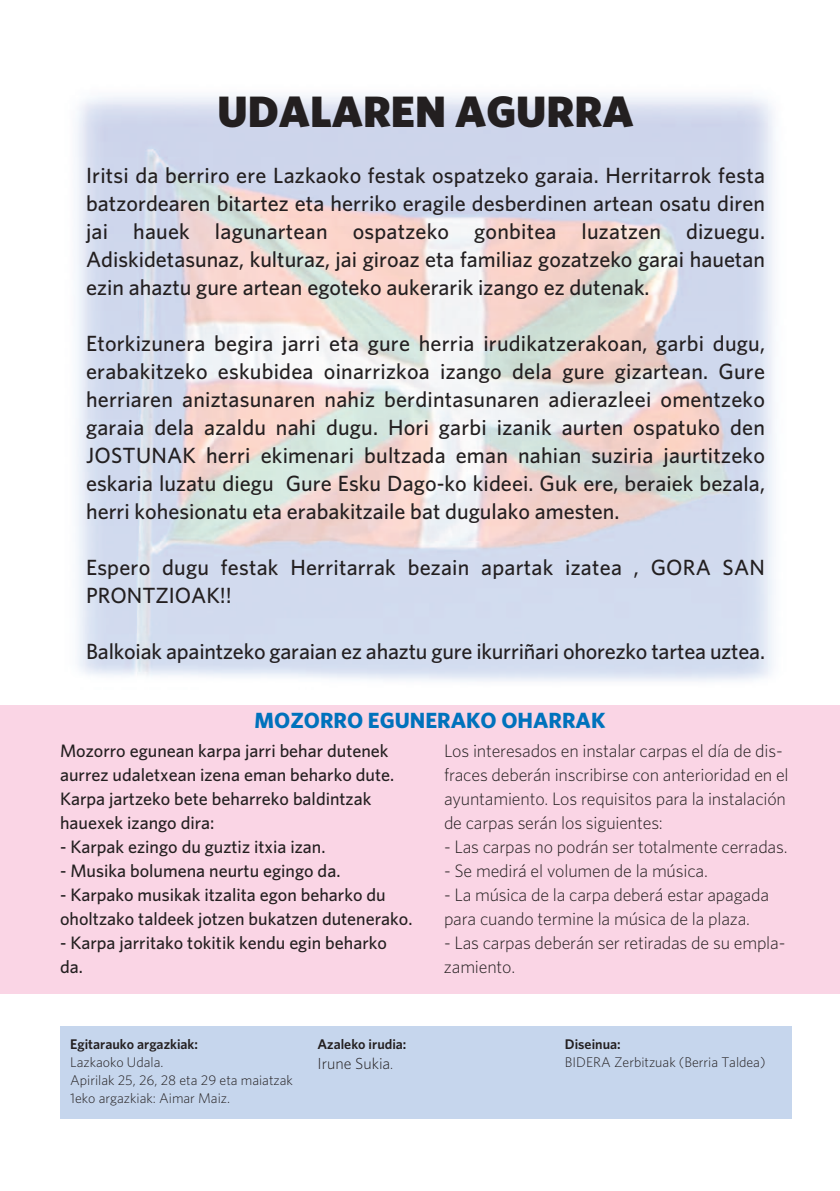
<style>
.page{position:relative;width:840px;height:1191px;background:#fff}
.page>*{position:absolute;margin:0;border:0;box-sizing:border-box;transform-origin:0 0}
.t1{font:900 44px "Whitney";color:#231f20}
.t2{font:500 22px/28px "Whitney";color:#231f20;text-align:justify}
.t3{font:700 22px "Whitney";color:#0072bc}
.t4{font:300 18px/24px "Whitney";letter-spacing:-.01em;color:#231f20}
.t5{font:500 18px/24px "Whitney";color:#231f20}
.t6{font:300 16px "Whitney";color:#231f20}
.t7{font:300 14px/18px "Whitney";color:#231f20}
.t8{font:600 14px "Whitney";color:#231f20}
.s1{font-size:14px}
</style>
<div class="page">
<img style="left:76px;top:96px;width:698px;height:586px">
<div style="left:60px;top:1026px;width:731px;height:93px;background:#c6d6ed"></div>
<div style="left:0;top:704px;width:839px;height:289px;background:#fad5e5"></div>
<h1 class="t1" style="left:217px;top:85px;width:417px">UDALAREN AGURRA</h1>
<p class="t2" style="left:86px;top:161px;width:680px">Iritsi da berriro ere Lazkaoko festak ospatzeko garaia. Herritarrok festa batzordearen bitartez eta herriko eragile desberdinen artean osatu diren jai hauek lagunartean ospatzeko gonbitea luzatzen dizuegu.<br>Adiskidetasunaz, kulturaz, jai giroaz eta familiaz gozatzeko garai hauetan ezin ahaztu gure artean egoteko aukerarik izango ez dutenak.</p>
<p class="t2" style="left:86px;top:329px;width:680px">Etorkizunera begira jarri eta gure herria irudikatzerakoan, garbi dugu, erabakitzeko eskubidea oinarrizkoa izango dela gure gizartean. Gure herriaren aniztasunaren nahiz berdintasunaren adierazleei omentzeko garaia dela azaldu nahi dugu. Hori garbi izanik aurten ospatuko den JOSTUNAK herri ekimenari bultzada eman nahian suziria jaurtitzeko eskaria luzatu diegu Gure Esku Dago-ko kideei. Guk ere, beraiek bezala, herri kohesionatu eta erabakitzaile bat dugulako amesten.</p>
<p class="t2" style="left:86px;top:553px;width:680px">Espero dugu festak Herritarrak bezain apartak izatea , GORA SAN<br>PRONTZIOAK!!</p>
<p class="t2" style="left:86px;top:637px;width:680px">Balkoiak apaintzeko garaian ez ahaztu gure ikurriñari ohorezko tartea uztea.</p>
<p class="t3" style="left:254px;top:707px;width:352px">MOZORRO EGUNERAKO OHARRAK</p>
<p class="t5" style="left:60px;top:738px;width:335px">Mozorro egunean karpa jarri behar dutenek aurrez udaletxean izena eman beharko dute.<br>Karpa jartzeko bete beharreko baldintzak hauexek izango dira:</p>
<p class="t5" style="left:60px;top:834px;width:267px">- Karpak ezingo du guztiz itxia izan.</p>
<p class="t5" style="left:60px;top:858px;width:282px">- Musika bolumena neurtu egingo da.</p>
<p class="t5" style="left:60px;top:882px;width:353px">- Karpako musikak itzalita egon beharko du oholtzako taldeek jotzen bukatzen dutenerako.</p>
<p class="t5" style="left:60px;top:930px;width:328px">- Karpa jarritako tokitik kendu egin beharko da.</p>
<p class="t4" style="left:444px;top:738px;width:346px">Los interesados en instalar carpas el día de dis&shy;fraces deberán inscribirse con anterioridad en el ayuntamiento. Los requisitos para la instalación de carpas serán los siguientes:</p>
<p class="t4" style="left:444px;top:834px;width:345px">- Las carpas no podrán ser totalmente cerradas.</p>
<p class="t4" style="left:444px;top:858px;width:265px">- Se medirá el volumen de la música.</p>
<p class="t4" style="left:444px;top:882px;width:326px">- La música de la carpa deberá estar apagada para cuando termine la música de la plaza.</p>
<p class="t4" style="left:443px;top:930px;width:343px">- Las carpas deberán ser retiradas de su empla&shy;zamiento.</p>
<p class="t8" style="left:70px;top:1035px;width:129px">Egitarauko argazkiak:</p>
<p class="t7" style="left:70px;top:1053px;width:224px">Lazkaoko Udala.<br>Apirilak 25, 26, 28 eta 29 eta maiatzak<br>1eko argazkiak: Aimar Maiz.</p>
<p class="t8" style="left:317px;top:1035px;width:90px">Azaleko irudia:</p>
<p class="t6" style="left:317px;top:1054px;width:77px">Irune Sukia<span class="s1">.</span></p>
<p class="t8" style="left:564px;top:1035px;width:57px">Diseinua:</p>
<p class="t7" style="left:564px;top:1053px;width:202px">BIDERA Zerbitzuak (Berria Taldea)</p>
</div>
